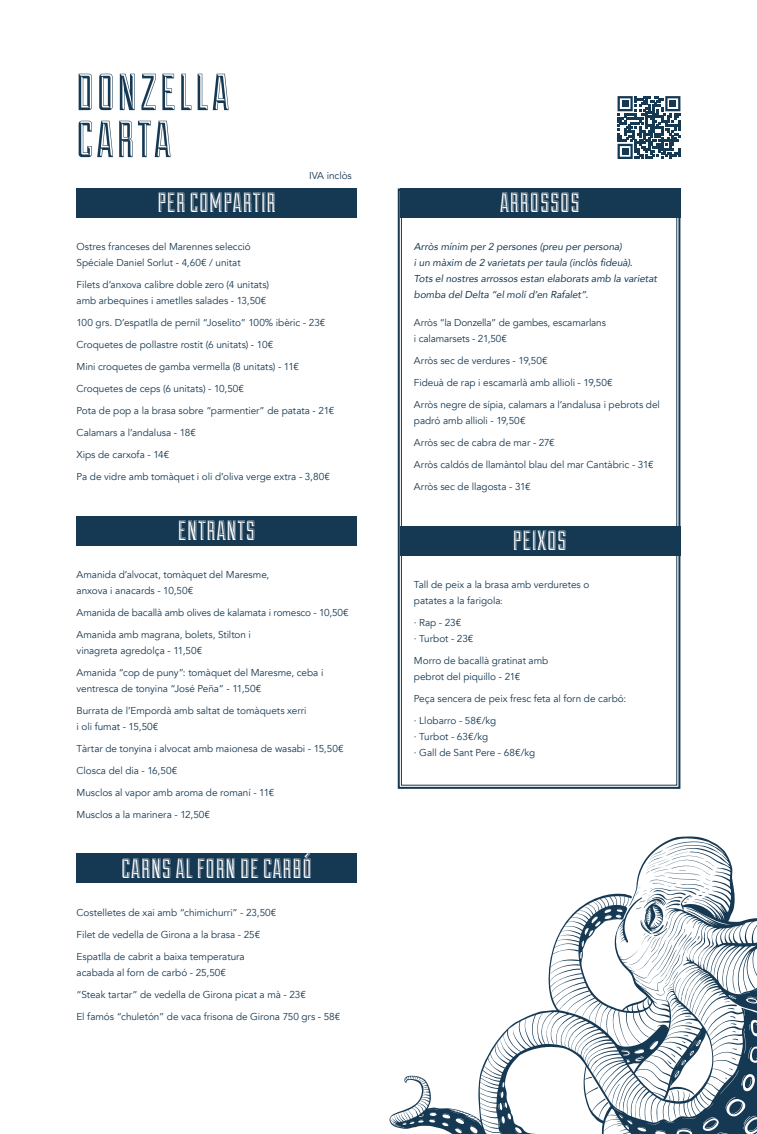
<style>
.page{position:relative;width:757px;height:1134px;background:#fff}
.page>*{position:absolute;margin:0;border:0;box-sizing:border-box;transform-origin:0 0}
.t1{font:52px "Duke";letter-spacing:.06em;color:#163953}
.t2{font:28px "Duke";letter-spacing:.025em;color:#fff}
.t3{font:10px/16px "Avenir";letter-spacing:-.005em;color:#163953}
.t4{font:italic 10px "Avenir";color:#163953}
.s1{font-size:9px}
</style>
<div class="page">
<svg style="left:617px;top:96px;width:63px;height:63px"></svg>
<div style="left:622px;top:100px;width:6px;height:7px;background:#163953"></div>
<div style="left:669px;top:100px;width:7px;height:7px;background:#163953"></div>
<div style="left:622px;top:148px;width:6px;height:7px;background:#163953"></div>
<svg style="left:389px;top:836px;width:368px;height:298px"></svg>
<svg style="left:397px;top:188px;width:284px;height:601px"></svg>
<div style="left:77px;top:853px;width:280px;height:30px;background:#163953"></div>
<div style="left:77px;top:516px;width:280px;height:30px;background:#163953"></div>
<div style="left:77px;top:188px;width:280px;height:30px;background:#163953"></div>
<div style="left:400px;top:188px;width:280px;height:30px;background:#163953"></div>
<div style="left:400px;top:526px;width:280px;height:30px;background:#163953"></div>
<p class="t1" style="left:77px;top:62px;width:154px">DONZELLA</p>
<p class="t1" style="left:77px;top:109px;width:96px">CARTA</p>
<p class="t3" style="left:309px;top:168px;width:44px">IVA inclòs</p>
<p class="t2" style="left:158px;top:186px;width:120px">PER COMPARTIR</p>
<p class="t3" style="left:77px;top:239px;width:176px">Ostres franceses del Marennes selecció</p>
<p class="t3" style="left:77px;top:255px;width:166px">Spéciale Daniel Sorlut - 4,60€ / unitat</p>
<p class="t3" style="left:77px;top:277px;width:194px">Filets d’anxova calibre doble zero (4 unitats)</p>
<p class="t3" style="left:77px;top:293px;width:191px">amb arbequines i ametlles salades - 13,50€</p>
<p class="t3" style="left:77px;top:315px;width:250px">100 grs. D’espatlla de pernil “Joselito” 100% ibèric - 23€</p>
<p class="t3" style="left:77px;top:337px;width:198px">Croquetes de pollastre rostit (6 unitats) - 10€</p>
<p class="t3" style="left:77px;top:359px;width:224px">Mini croquetes de gamba vermella (8 unitats) - 11€</p>
<p class="t3" style="left:77px;top:381px;width:169px">Croquetes de ceps (6 unitats) - 10,50€</p>
<p class="t3" style="left:77px;top:403px;width:259px">Pota de pop a la brasa sobre “parmentier” de patata - 21€</p>
<p class="t3" style="left:77px;top:425px;width:121px">Calamars a l’andalusa - 18€</p>
<p class="t3" style="left:77px;top:447px;width:94px">Xips de carxofa - 14€</p>
<p class="t3" style="left:77px;top:469px;width:255px">Pa de vidre amb tomàquet i oli d’oliva verge extra - 3,80€</p>
<p class="t2" style="left:178px;top:514px;width:79px">ENTRANTS</p>
<p class="t3" style="left:77px;top:567px;width:194px">Amanida d’alvocat, tomàquet del Maresme,</p>
<p class="t3" style="left:77px;top:583px;width:118px">anxova i anacards - 10,50€</p>
<p class="t3" style="left:77px;top:605px;width:274px">Amanida de bacallà amb olives de kalamata i romesco - 10,50€</p>
<p class="t3" style="left:77px;top:627px;width:176px">Amanida amb magrana, bolets, Stilton i</p>
<p class="t3" style="left:77px;top:643px;width:127px">vinagreta agredolça - 11,50€</p>
<p class="t3" style="left:77px;top:665px;width:248px">Amanida “cop de puny”: tomàquet del Maresme, ceba i ventresca de tonyina “José Peña” - 11,50€</p>
<p class="t3" style="left:77px;top:703px;width:232px">Burrata de l’Empordà amb saltat de tomàquets xerri</p>
<p class="t3" style="left:77px;top:719px;width:83px">i oli fumat - 15,50€</p>
<p class="t3" style="left:77px;top:741px;width:269px">Tàrtar de tonyina i alvocat amb maionesa de wasabi - 15,50€</p>
<p class="t3" style="left:77px;top:763px;width:102px">Closca del dia - 16,50€</p>
<p class="t3" style="left:77px;top:785px;width:199px">Musclos al vapor amb aroma de romaní - 11€</p>
<p class="t3" style="left:77px;top:807px;width:135px">Musclos a la marinera - 12,50€</p>
<p class="t2" style="left:121px;top:852px;width:192px">CARNS AL FORN DE CARBÓ</p>
<p class="t3" style="left:77px;top:905px;width:201px">Costelletes de xai amb “chimichurri” - 23,50€</p>
<p class="t3" style="left:77px;top:927px;width:185px">Filet de vedella de Girona a la brasa - 25€</p>
<p class="t3" style="left:77px;top:949px;width:170px">Espatlla de cabrit a baixa temperatura</p>
<p class="t3" style="left:77px;top:965px;width:151px">acabada al forn de carbó - 25,50€</p>
<p class="t3" style="left:77px;top:987px;width:231px">“Steak tartar” de vedella de Girona picat a mà - 23€</p>
<p class="t3" style="left:77px;top:1009px;width:265px">El famós “chuletón” de vaca frisona de Girona 750 grs - 58€</p>
<p class="t2" style="left:500px;top:186px;width:81px">ARROSSOS</p>
<p class="t4" style="left:414px;top:241px;width:209px">Arròs mínim per 2 persones (preu per persona)</p>
<p class="t4" style="left:414px;top:257px;width:220px">i un màxim de 2 varietats per taula (inclòs fideuà).</p>
<p class="t4" style="left:414px;top:273px;width:245px">Tots el nostres arrossos estan elaborats amb la varietat</p>
<p class="t4" style="left:414px;top:289px;width:176px">bomba del Delta “el molí d’en Rafalet”.</p>
<p class="t3" style="left:414px;top:315px;width:193px">Arròs “la Donzella” de gambes, escamarlans</p>
<p class="t3" style="left:414px;top:331px;width:95px">i calamarsets - 21,50€</p>
<p class="t3" style="left:414px;top:353px;width:135px">Arròs sec de verdures - 19,50€</p>
<p class="t3" style="left:414px;top:375px;width:200px">Fideuà de rap i escamarlà amb allioli - 19,50€</p>
<p class="t3" style="left:414px;top:397px;width:248px">Arròs negre de sípia, calamars a l’andalusa i pebrots del padró amb allioli - 19,50€</p>
<p class="t3" style="left:414px;top:435px;width:142px">Arròs sec de cabra de mar - 27€</p>
<p class="t3" style="left:414px;top:457px;width:241px">Arròs caldós de llamàntol blau del mar Cantàbric - 31€</p>
<p class="t3" style="left:414px;top:479px;width:118px">Arròs sec de llagosta - 31€</p>
<p class="t2" style="left:513px;top:524px;width:55px">PEIXOS</p>
<p class="t3" style="left:414px;top:577px;width:177px">Tall de peix a la brasa amb verduretes o</p>
<p class="t3" style="left:414px;top:593px;width:90px">patates a la farigola<span class="s1">:</span></p>
<p class="t3" style="left:414px;top:615px;width:49px">∙ Rap - 23€</p>
<p class="t3" style="left:414px;top:631px;width:61px">∙ Turbot - 23€</p>
<p class="t3" style="left:414px;top:653px;width:136px">Morro de bacallà gratinat amb</p>
<p class="t3" style="left:414px;top:669px;width:108px">pebrot del piquillo - 21€</p>
<p class="t3" style="left:414px;top:691px;width:214px">Peça sencera de peix fresc feta al forn de carbó:</p>
<p class="t3" style="left:414px;top:713px;width:84px">∙ Llobarro - 58€/kg</p>
<p class="t3" style="left:414px;top:729px;width:76px">∙ Turbot - 63€/kg</p>
<p class="t3" style="left:414px;top:745px;width:123px">∙ Gall de Sant Pere - 68€/kg</p>
</div>
